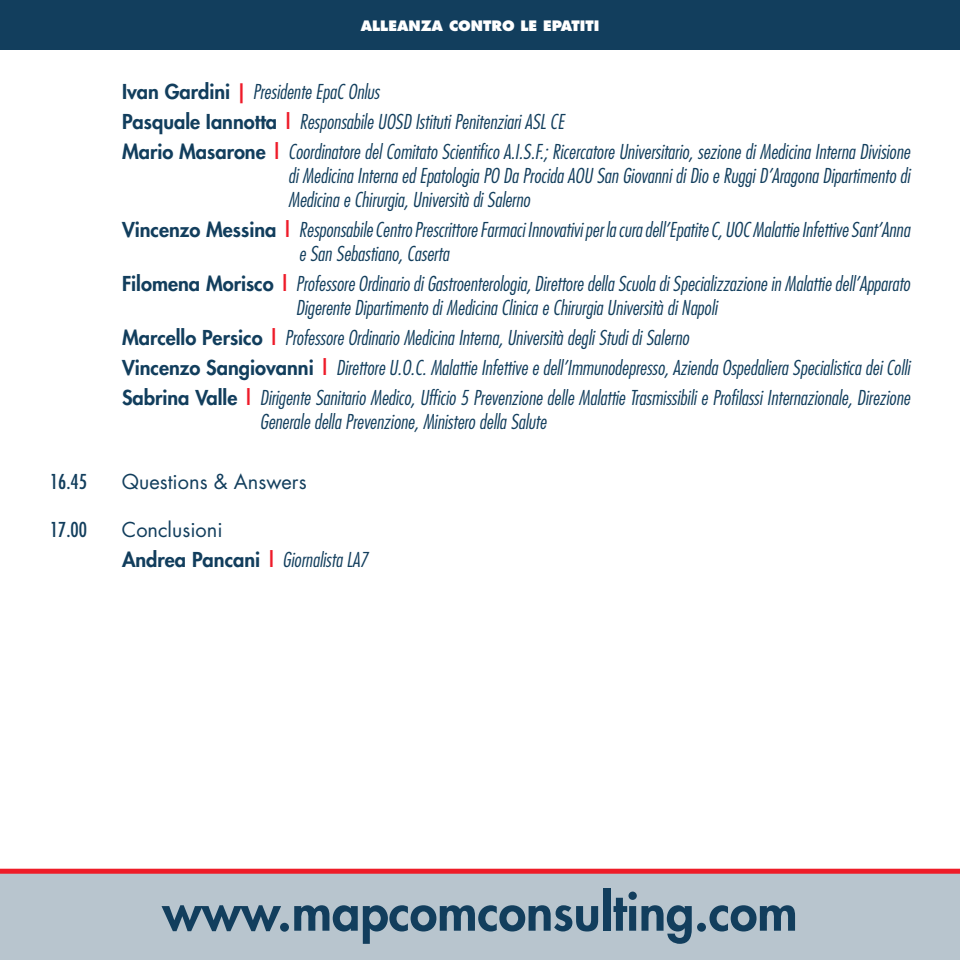
<style>
.page{position:relative;width:960px;height:960px;background:#fff}
.page>*{position:absolute;margin:0;border:0;box-sizing:border-box;transform-origin:0 0}
.t1{font:800 50.2px "Futura LT";color:#123e5d}
.t2{font:italic 300 condensed 20px/24px "Futura LT";color:#123e5d}
.t3{font:italic 300 condensed 20px "Futura Std";color:#123e5d}
.t4{font:20px "Futura LT";color:#123e5d}
.t5{font:condensed 20px "Futura LT";color:#123e5d}
.t6{font:800 14px "Futura LT";color:#fff}
.s1{font-family:"Futura LT";font-weight:800;font-style:normal;font-stretch:normal}
.s2{font-weight:800;font-style:normal;font-stretch:normal;color:#ee1b29}
.s3{font-weight:800;font-style:normal;font-stretch:normal}
</style>
<div class="page">
<div style="left:0;top:0;width:960px;height:50px;background:#123e5d"></div>
<div style="left:0;top:870px;width:960px;height:90px;background:#b8c5ce"></div>
<div style="left:0;top:869px;width:960px;height:5px;background:#ee1c28"></div>
<p class="t6" style="left:361px;top:17px;width:240px">ALLEANZA CONTRO LE EPATITI</p>
<p class="t3" style="left:122px;top:80px;width:259px"><span class="s1">Ivan Gardini</span> <span class="s2">|</span> Presidente EpaC Onlus</p>
<p class="t2" style="left:122px;top:110px;width:444px"><span class="s3">Pasquale Iannotta</span> <span class="s2">|</span> Responsabile UOSD Istituti Penitenziari ASL CE</p>
<p class="t2" style="left:288px;top:140px;width:623px;text-align:justify;text-indent:-166px"><span class="s3">Mario Masarone</span> <span class="s2">|</span> Coordinatore del Comitato Scientifico A.I.S.F.; Ricercatore Universitario, sezione di Medicina Interna Divisione di Medicina Interna ed Epatologia PO Da Procida AOU San Giovanni di Dio e Ruggi D’Aragona Dipartimento di Medicina e Chirurgia, Università di Salerno</p>
<p class="t2" style="left:299px;top:218px;width:613px;text-indent:-177px"><span class="s3">Vincenzo Messina</span> <span class="s2">|</span> Responsabile Centro Prescrittore Farmaci Innovativi per la cura dell’Epatite C, UOC Malattie Infettive Sant’Anna e San Sebastiano, Caserta</p>
<p class="t2" style="left:296px;top:272px;width:616px;text-indent:-174px"><span class="s3">Filomena Morisco</span> <span class="s2">|</span> Professore Ordinario di Gastroenterologia, Direttore della Scuola di Specializzazione in Malattie dell’Apparato<br>Digerente Dipartimento di Medicina Clinica e Chirurgia Università di Napoli</p>
<p class="t2" style="left:122px;top:326px;width:569px"><span class="s3">Marcello Persico</span> <span class="s2">|</span> Professore Ordinario Medicina Interna, Università degli Studi di Salerno</p>
<p class="t2" style="left:122px;top:356px;width:789px"><span class="s3">Vincenzo Sangiovanni</span> <span class="s2">|</span> Direttore U.O.C. Malattie Infettive e dell’Immunodepresso, Azienda Ospedaliera Specialistica dei Colli</p>
<p class="t2" style="left:260px;top:386px;width:652px;text-indent:-138px"><span class="s3">Sabrina Valle</span> <span class="s2">|</span> Dirigente Sanitario Medico, Ufficio 5 Prevenzione delle Malattie Trasmissibili e Profilassi Internazionale, Direzione<br>Generale della Prevenzione, Ministero della Salute</p>
<p class="t5" style="left:50px;top:470px;width:38px">16.45</p>
<p class="t4" style="left:122px;top:469px;width:186px">Questions &amp; Answers</p>
<p class="t5" style="left:50px;top:518px;width:38px">17.00</p>
<p class="t4" style="left:122px;top:517px;width:102px">Conclusioni</p>
<p class="t2" style="left:122px;top:548px;width:247px"><span class="s3">Andrea Pancani</span> <span class="s2">|</span> Giornalista LA7</p>
<p class="t1" style="left:162px;top:879px;width:637px">www.mapcomconsulting.com</p>
</div>
